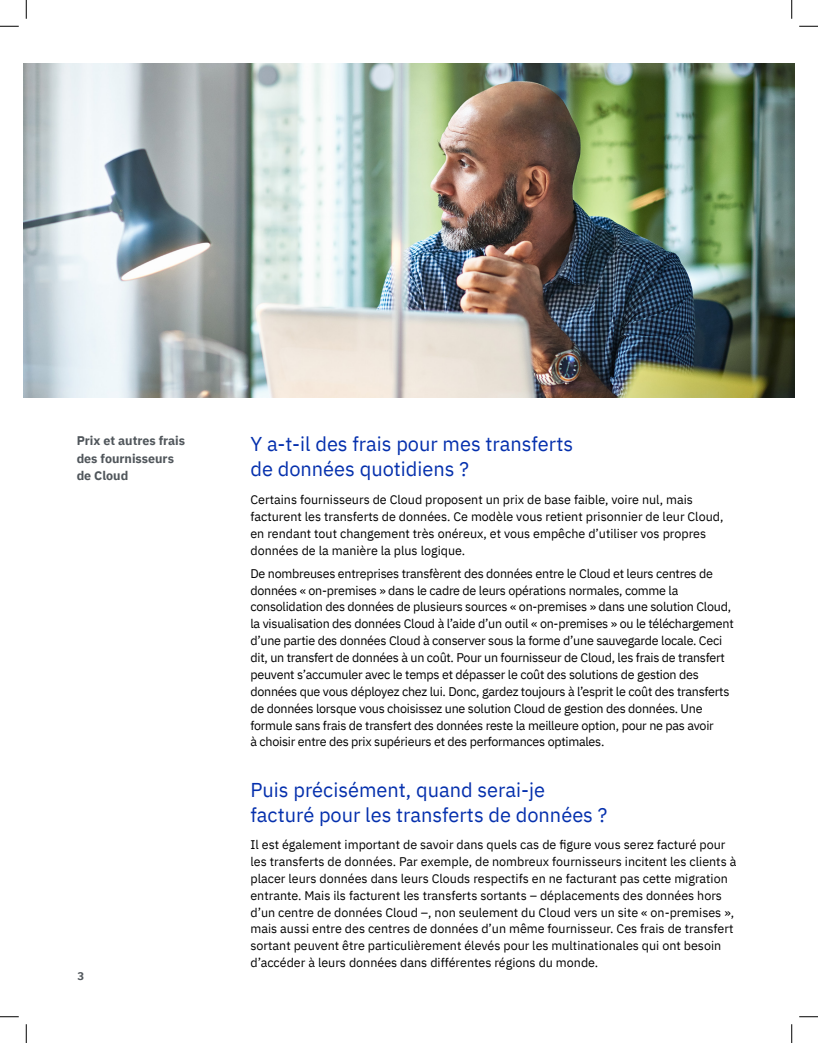
<style>
.page{position:relative;width:818px;height:1043px;background:#fff}
.page>*{position:absolute;margin:0;border:0;box-sizing:border-box;transform-origin:0 0}
.t1{font:20px/25px "IBM Plex Sans";color:#0530ad}
.t2{font:12.5px/16.9px "IBM Plex Sans";letter-spacing:-.01em;color:#000}
.t3{font:700 12.5px/17.5px "IBM Plex Sans";color:#50565b}
.t4{font:700 11.25px "IBM Plex Sans";color:#50565b}
</style>
<div class="page">
<img style="left:23px;top:64px;width:771px;height:334px">
<svg style="left:0;top:25px;width:19px;height:2px"></svg>
<svg style="left:799px;top:25px;width:19px;height:2px"></svg>
<svg style="left:0;top:1016px;width:19px;height:1px"></svg>
<svg style="left:799px;top:1016px;width:19px;height:1px"></svg>
<svg style="left:25px;top:0;width:2px;height:19px"></svg>
<svg style="left:25px;top:1024px;width:2px;height:18px"></svg>
<svg style="left:791px;top:0;width:1px;height:19px"></svg>
<svg style="left:791px;top:1024px;width:1px;height:18px"></svg>
<p class="t3" style="left:77px;top:431px;width:110px">Prix et autres frais des fournisseurs de Cloud</p>
<h1 class="t1" style="left:250px;top:430px;width:324px">Y a-t-il des frais pour mes transferts de données quotidiens ?</h1>
<p class="t2" style="left:250px;top:490px;width:474px">Certains fournisseurs de Cloud proposent un prix de base faible, voire nul, mais facturent les transferts de données. Ce modèle vous retient prisonnier de leur Cloud, en rendant tout changement très onéreux, et vous empêche d’utiliser vos propres données de la manière la plus logique.</p>
<p class="t2" style="left:250px;top:563px;width:484px">De nombreuses entreprises transfèrent des données entre le Cloud et leurs centres de données « on-premises » dans le cadre de leurs opérations normales, comme la consolidation des données de plusieurs sources « on-premises » dans une solution Cloud, la visualisation des données Cloud à l’aide d’un outil « on-premises » ou le téléchargement d’une partie des données Cloud à conserver sous la forme d’une sauvegarde locale. Ceci dit, un transfert de données à un coût. Pour un fournisseur de Cloud, les frais de transfert peuvent s’accumuler avec le temps et dépasser le coût des solutions de gestion des données que vous déployez chez lui. Donc, gardez toujours à l’esprit le coût des transferts de données lorsque vous choisissez une solution Cloud de gestion des données. Une formule sans frais de transfert des données reste la meilleure option, pour ne pas avoir<br>à choisir entre des prix supérieurs et des performances optimales.</p>
<h1 class="t1" style="left:250px;top:775px;width:358px">Puis précisément, quand serai-je facturé pour les transferts de données ?</h1>
<p class="t2" style="left:250px;top:835px;width:487px">Il est également important de savoir dans quels cas de figure vous serez facturé pour les transferts de données. Par exemple, de nombreux fournisseurs incitent les clients à placer leurs données dans leurs Clouds respectifs en ne facturant pas cette migration entrante. Mais ils facturent les transferts sortants – déplacements des données hors d’un centre de données Cloud –, non seulement du Cloud vers un site « on-premises », mais aussi entre des centres de données d’un même fournisseur. Ces frais de transfert sortant peuvent être particulièrement élevés pour les multinationales qui ont besoin d’accéder à leurs données dans différentes régions du monde.</p>
<p class="t4" style="left:77px;top:966px;width:8px">3</p>
</div>
